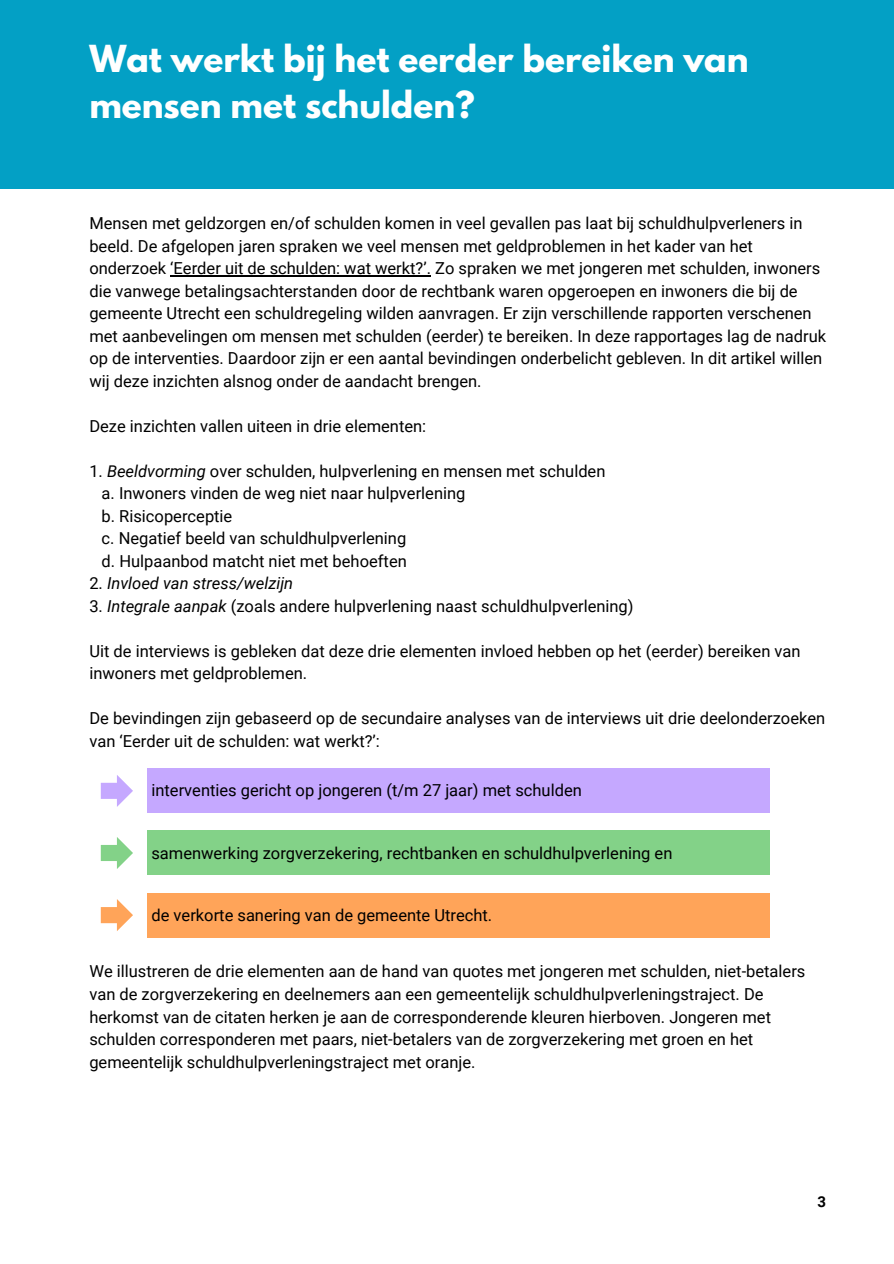
<style>
.page{position:relative;width:894px;height:1264px;background:#fff}
.page>*{position:absolute;margin:0;border:0;box-sizing:border-box;transform-origin:0 0}
.t1{font:700 33px/46.2px "League Spartan";color:#fff}
.t2{font:16.5px/22.5px "Roboto";color:#000}
.t3{font:italic 16.5px "Roboto";color:#000}
.t4{font:700 15px "Roboto";color:#000}
.s1{font-style:italic}
.s2{font-style:normal}
</style>
<div class="page">
<div style="left:0;top:0;width:893px;height:189px;background:#03a0c5"></div>
<hr style="left:170px;top:275px;width:261px;height:1px;background:#000">
<div style="left:147px;top:768px;width:622px;height:45px;background:#c5a8ff"></div>
<div style="left:147px;top:892px;width:622px;height:45px;background:#ffa459"></div>
<div style="left:147px;top:830px;width:622px;height:45px;background:#83d288"></div>
<svg style="left:101px;top:775px;width:32px;height:32px"></svg>
<svg style="left:101px;top:837px;width:32px;height:32px"></svg>
<svg style="left:101px;top:899px;width:32px;height:32px"></svg>
<p class="t1" style="left:89px;top:39px;width:660px">Wat werkt bij het eerder bereiken van mensen met schulden?</p>
<h1 class="t2" style="left:89px;top:212px;width:738px">Mensen met geldzorgen en/of schulden komen in veel gevallen pas laat bij schuldhulpverleners in beeld. De afgelopen jaren spraken we veel mensen met geldproblemen in het kader van het onderzoek ‘Eerder uit de schulden: wat werkt?’. Zo spraken we met jongeren met schulden, inwoners die vanwege betalingsachterstanden door de rechtbank waren opgeroepen en inwoners die bij de gemeente Utrecht een schuldregeling wilden aanvragen. Er zijn verschillende rapporten verschenen met aanbevelingen om mensen met schulden (eerder) te bereiken. In deze rapportages lag de nadruk op de interventies. Daardoor zijn er een aantal bevindingen onderbelicht gebleven. In dit artikel willen wij deze inzichten alsnog onder de aandacht brengen.</h1>
<p class="t2" style="left:89px;top:415px;width:338px">Deze inzichten vallen uiteen in drie elementen:</p>
<p class="t2" style="left:89px;top:460px;width:517px">1. <span class="s1">Beeldvorming</span> over schulden, hulpverlening en mensen met schulden</p>
<p class="t2" style="left:102px;top:482px;width:365px">a. Inwoners vinden de weg niet naar hulpverlening</p>
<p class="t2" style="left:102px;top:505px;width:132px">b. Risicoperceptie</p>
<p class="t2" style="left:102px;top:527px;width:306px">c. Negatief beeld van schuldhulpverlening</p>
<p class="t2" style="left:102px;top:550px;width:306px">d. Hulpaanbod matcht niet met behoeften</p>
<p class="t3" style="left:89px;top:574px;width:205px"><span class="s2">2.</span> Invloed van stress/welzijn</p>
<p class="t2" style="left:89px;top:595px;width:545px">3. <span class="s1">Integrale aanpak</span> (zoals andere hulpverlening naast schuldhulpverlening)</p>
<p class="t2" style="left:89px;top:640px;width:712px">Uit de interviews is gebleken dat deze drie elementen invloed hebben op het (eerder) bereiken van inwoners met geldproblemen.</p>
<p class="t2" style="left:89px;top:707px;width:737px">De bevindingen zijn gebaseerd op de secundaire analyses van de interviews uit drie deelonderzoeken van ‘Eerder uit de schulden: wat werkt?’:</p>
<p class="t2" style="left:151px;top:779px;width:432px">interventies gericht op jongeren (t/m 27 jaar) met schulden</p>
<p class="t2" style="left:151px;top:841px;width:522px">samenwerking zorgverzekering, rechtbanken en schuldhulpverlening en</p>
<p class="t2" style="left:151px;top:903px;width:342px">de verkorte sanering van de gemeente Utrecht.</p>
<p class="t2" style="left:89px;top:960px;width:717px">We illustreren de drie elementen aan de hand van quotes met jongeren met schulden, niet-betalers van de zorgverzekering en deelnemers aan een gemeentelijk schuldhulpverleningstraject. De herkomst van de citaten herken je aan de corresponderende kleuren hierboven. Jongeren met schulden corresponderen met paars, niet-betalers van de zorgverzekering met groen en het gemeentelijk schuldhulpverleningstraject met oranje.</p>
<p class="t4" style="left:817px;top:1193px;width:10px">3</p>
</div>
